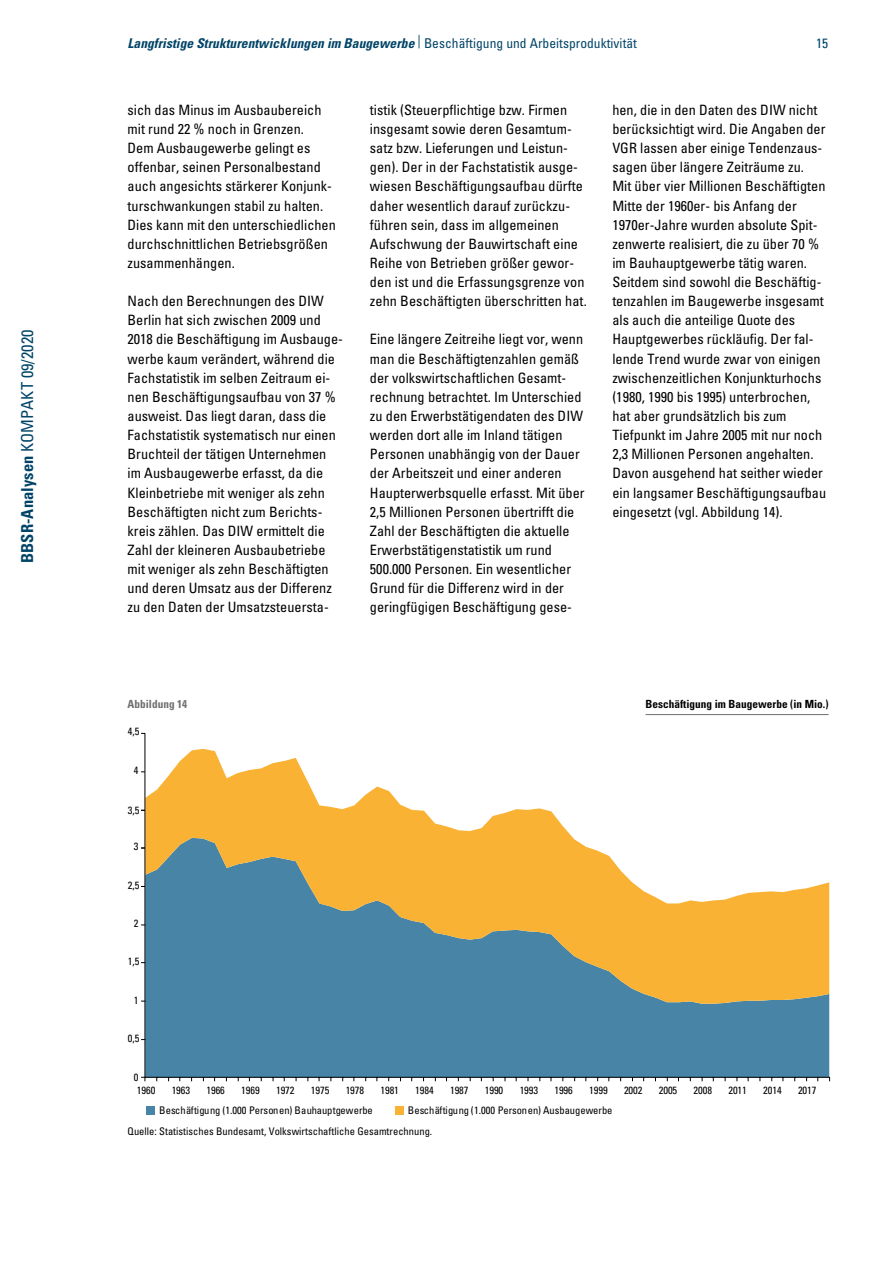
<style>
.page{position:relative;width:893px;height:1263px;background:#fff}
.page>*{position:absolute;margin:0;border:0;box-sizing:border-box;transform-origin:0 0}
.t1{font:condensed 16.5px "Univers LT Std";letter-spacing:.005em;color:#004467}
.t2{font:condensed 14.25px/19.2px "Univers LT Std";color:#000}
.t3{font:italic 700 condensed 13.5px "Univers LT Std";letter-spacing:.005em;color:#004467}
.t4{font:condensed 13.5px "Univers LT Std";color:#004467}
.t5{font:700 condensed 11.25px "Univers LT Std";letter-spacing:.005em;color:#000}
.t6{font:700 condensed 11.25px "Univers LT Std";color:#706f6f}
.t7{font:condensed 10.5px "Univers LT Pro";letter-spacing:-.005em;color:#000}
.quelle{font:condensed 10.5px "Univers LT Std";color:#000}
.s1{font-weight:700}
.s2{font-weight:400;font-style:normal}
</style>
<div class="page">
<hr style="left:646px;top:714px;width:183px;height:1px;background:#706f6f">
<svg style="left:141px;top:733px;width:689px;height:349px"></svg>
<div style="left:146px;top:1106px;width:9px;height:8px;background:#4884a5"></div>
<div style="left:395px;top:1106px;width:8px;height:8px;background:#f9b234"></div>
<p class="t1" style="left:17px;top:563px;width:235px;rotate:-90deg"><span class="s1">BBSR-Analysen</span> KOMPAKT 09/2020</p>
<p class="t3" style="left:128px;top:35px;width:511px">Langfristige Strukturentwicklungen im Baugewerbe <sup>|</sup> <span class="s2">Beschäftigung und Arbeitsproduktivität</span></p>
<p class="t4" style="left:816px;top:35px;width:14px">15</p>
<p class="t2" style="left:128px;top:100px;width:210px">sich das Minus im Ausbaubereich mit rund 22 % noch in Grenzen.<br>Dem Ausbaugewerbe gelingt es offenbar, seinen Personalbestand auch angesichts stärkerer Konjunk&shy;turschwankungen stabil zu halten.<br>Dies kann mit den unterschiedlichen durchschnittlichen Betriebsgrößen zusammenhängen.</p>
<p class="t2" style="left:128px;top:291px;width:217px">Nach den Berechnungen des DIW Berlin hat sich zwischen 2009 und 2018 die Beschäftigung im Ausbauge&shy;werbe kaum verändert, während die Fachstatistik im selben Zeitraum ei&shy;nen Beschäftigungsaufbau von 37 % ausweist. Das liegt daran, dass die Fachstatistik systematisch nur einen Bruchteil der tätigen Unternehmen im Ausbaugewerbe erfasst, da die Kleinbetriebe mit weniger als zehn Beschäftigten nicht zum Berichts&shy;kreis zählen. Das DIW ermittelt die Zahl der kleineren Ausbaubetriebe mit weniger als zehn Beschäftigten und deren Umsatz aus der Differenz zu den Daten der Umsatzsteuersta-</p>
<p class="t2" style="left:370px;top:100px;width:218px">tistik (Steuerpflichtige bzw. Firmen insgesamt sowie deren Gesamtum&shy;satz bzw. Lieferungen und Leistun&shy;gen). Der in der Fachstatistik ausge&shy;wiesen Beschäftigungsaufbau dürfte daher wesentlich darauf zurückzu&shy;führen sein, dass im allgemeinen Aufschwung der Bauwirtschaft eine Reihe von Betrieben größer gewor&shy;den ist und die Erfassungsgrenze von zehn Beschäftigten überschritten hat.</p>
<p class="t2" style="left:370px;top:330px;width:216px">Eine längere Zeitreihe liegt vor, wenn man die Beschäftigtenzahlen gemäß der volkswirtschaftlichen Gesamt&shy;rechnung betrachtet. Im Unterschied zu den Erwerbstätigendaten des DIW werden dort alle im Inland tätigen Personen unabhängig von der Dauer der Arbeitszeit und einer anderen Haupterwerbsquelle erfasst. Mit über 2,5 Millionen Personen übertrifft die Zahl der Beschäftigten die aktuelle Erwerbstätigenstatistik um rund 500.000 Personen. Ein wesentlicher Grund für die Differenz wird in der geringfügigen Beschäftigung gese-</p>
<p class="t2" style="left:612px;top:100px;width:215px">hen, die in den Daten des DIW nicht berücksichtigt wird. Die Angaben der VGR lassen aber einige Tendenzaus&shy;sagen über längere Zeiträume zu.<br>Mit über vier Millionen Beschäftigten Mitte der 1960er- bis Anfang der 1970er-Jahre wurden absolute Spit&shy;zenwerte realisiert, die zu über 70 % im Bauhauptgewerbe tätig waren.<br>Seitdem sind sowohl die Beschäftig&shy;tenzahlen im Baugewerbe insgesamt als auch die anteilige Quote des Hauptgewerbes rückläufig. Der fal&shy;lende Trend wurde zwar von einigen zwischenzeitlichen Konjunkturhochs (1980, 1990 bis 1995) unterbrochen, hat aber grundsätzlich bis zum Tiefpunkt im Jahre 2005 mit nur noch 2,3 Millionen Personen angehalten.<br>Davon ausgehend hat seither wieder ein langsamer Beschäftigungsaufbau eingesetzt (vgl. Abbildung 14).</p>
<p class="t6" style="left:128px;top:697px;width:61px">Abbildung 14</p>
<p class="t5" style="left:645px;top:697px;width:185px">Beschäftigung im Baugewerbe (in Mio.)</p>
<p class="t7" style="left:128px;top:725px;width:13px">4,5</p>
<p class="t7" style="left:134px;top:764px;width:6px">4</p>
<p class="t7" style="left:128px;top:803px;width:13px">3,5</p>
<p class="t7" style="left:134px;top:839px;width:6px">3</p>
<p class="t7" style="left:128px;top:879px;width:13px">2,5</p>
<p class="t7" style="left:134px;top:917px;width:6px">2</p>
<p class="t7" style="left:128px;top:954px;width:13px">1,5</p>
<p class="t7" style="left:134px;top:994px;width:6px">1</p>
<p class="t7" style="left:128px;top:1031px;width:13px">0,5</p>
<p class="t7" style="left:134px;top:1071px;width:6px">0</p>
<p class="t7" style="left:137px;top:1083px;width:20px">1960</p>
<p class="t7" style="left:172px;top:1083px;width:20px">1963</p>
<p class="t7" style="left:206px;top:1083px;width:20px">1966</p>
<p class="t7" style="left:241px;top:1083px;width:20px">1969</p>
<p class="t7" style="left:276px;top:1083px;width:20px">1972</p>
<p class="t7" style="left:311px;top:1083px;width:20px">1975</p>
<p class="t7" style="left:346px;top:1083px;width:20px">1978</p>
<p class="t7" style="left:380px;top:1083px;width:20px">1981</p>
<p class="t7" style="left:415px;top:1083px;width:20px">1984</p>
<p class="t7" style="left:450px;top:1083px;width:20px">1987</p>
<p class="t7" style="left:485px;top:1083px;width:20px">1990</p>
<p class="t7" style="left:520px;top:1083px;width:20px">1993</p>
<p class="t7" style="left:554px;top:1083px;width:20px">1996</p>
<p class="t7" style="left:589px;top:1083px;width:20px">1999</p>
<p class="t7" style="left:624px;top:1083px;width:20px">2002</p>
<p class="t7" style="left:659px;top:1083px;width:20px">2005</p>
<p class="t7" style="left:694px;top:1083px;width:20px">2008</p>
<p class="t7" style="left:728px;top:1083px;width:20px">2011</p>
<p class="t7" style="left:763px;top:1083px;width:20px">2014</p>
<p class="t7" style="left:798px;top:1083px;width:20px">2017</p>
<p class="t7" style="left:159px;top:1103px;width:215px">Beschäftigung (1.000 Personen) Bauhauptgewerbe</p>
<p class="t7" style="left:408px;top:1103px;width:206px">Beschäftigung (1.000 Personen) Ausbaugewerbe</p>
<p class="quelle" style="left:128px;top:1125px;width:306px">Quelle: Statistisches Bundesamt, Volkswirtschaftliche Gesamtrechnung.</p>
</div>
